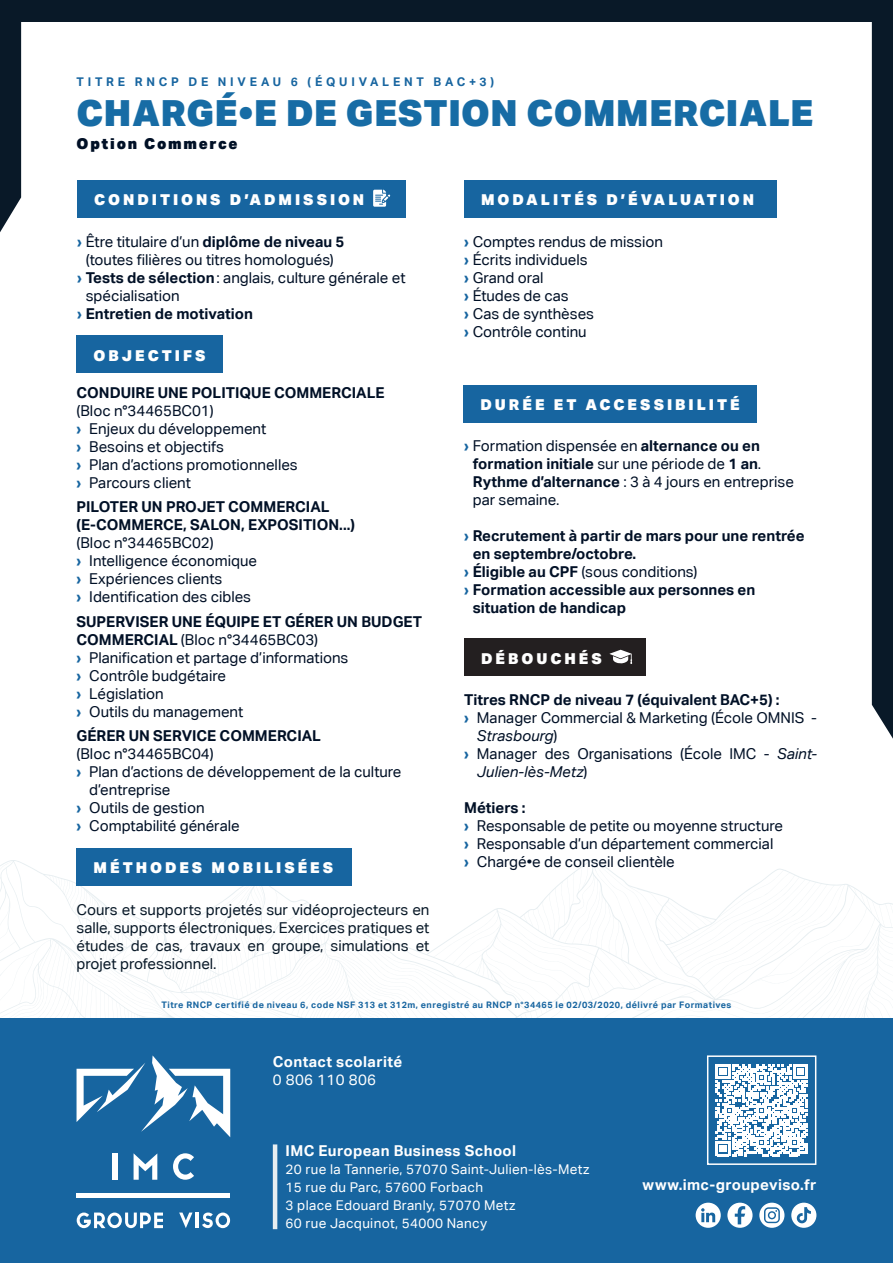
<style>
.page{position:relative;width:893px;height:1263px;background:#fff}
.page>*{position:absolute;margin:0;border:0;box-sizing:border-box;transform-origin:0 0}
.t1{font:900 36px "Aktiv Grotesk";letter-spacing:.02em;color:#176ca5}
.t2{font:15px/18px "Aktiv Grotesk";color:#001026}
.t3{font:700 15px/18px "Aktiv Grotesk";color:#001026}
.t4{font:15px/18px "Aktiv Grotesk";color:#091928;text-align:justify}
.t5{font:900 15px "Aktiv Grotesk";letter-spacing:.2em;color:#fff}
.t6{font:700 15px "Aktiv Grotesk";letter-spacing:.025em;color:#fff}
.t7{font:italic 15px "Aktiv Grotesk";color:#001026}
.t8{font:900 15px "Aktiv Grotesk";letter-spacing:.12em;color:#001026}
.t9{font:15px "Aktiv Grotesk";letter-spacing:.025em;color:#fff}
.t10{font:13.5px/18px "Aktiv Grotesk";letter-spacing:.025em;color:#fff}
.t11{font:700 12px "Aktiv Grotesk";letter-spacing:.315em;color:#1765a0}
.t12{font:700 9px "Aktiv Grotesk";letter-spacing:.05em;color:#1765a0}
.s1{font-weight:700;color:#1765a0}
.s2{font-weight:700}
.s3{color:#1765a0}
.s4{font-style:normal}
.s5{font-style:italic}
</style>
<div class="page">
<svg style="left:0;top:860px;width:398px;height:158px"></svg>
<svg style="left:6px;top:868px;width:29px;height:74px"></svg>
<svg style="left:444px;top:859px;width:449px;height:159px"></svg>
<svg style="left:841px;top:970px;width:36px;height:48px"></svg>
<svg style="left:398px;top:943px;width:120px;height:75px"></svg>
<div style="left:0;top:1018px;width:893px;height:245px;background:#1765a0"></div>
<svg style="left:0;top:21px;width:21px;height:211px;background:#1c2b39"></svg>
<div style="left:0;top:0;width:893px;height:21px;background:#091928"></div>
<div style="left:872px;top:21px;width:21px;height:718px;background:#091928"></div>
<svg style="left:716px;top:1064px;width:91px;height:92px"></svg>
<div style="left:707px;top:1055px;width:109px;height:110px;border:2px solid #fff"></div>
<svg style="left:727px;top:1203px;width:25px;height:25px"></svg>
<svg style="left:696px;top:1203px;width:25px;height:25px"></svg>
<div style="left:759px;top:1203px;width:25px;height:25px;background:#fff;border-radius:50%"></div>
<svg style="left:764px;top:1207px;width:16px;height:16px"></svg>
<div style="left:791px;top:1203px;width:25px;height:25px;background:#fff;border-radius:50%"></div>
<svg style="left:797px;top:1207px;width:14px;height:16px"></svg>
<div style="left:113px;top:1153px;width:5px;height:27px;background:#fff"></div>
<svg style="left:134px;top:1154px;width:23px;height:26px"></svg>
<svg style="left:173px;top:1153px;width:21px;height:27px"></svg>
<div style="left:77px;top:1193px;width:153px;height:5px;background:#fff"></div>
<svg style="left:76px;top:1055px;width:154px;height:82px"></svg>
<svg style="left:77px;top:1212px;width:86px;height:16px"></svg>
<svg style="left:179px;top:1212px;width:14px;height:16px"></svg>
<hr style="left:196px;top:1212px;width:3px;height:16px;background:#fff">
<svg style="left:202px;top:1212px;width:28px;height:16px"></svg>
<div style="left:463px;top:385px;width:294px;height:38px;background:#1765a0"></div>
<div style="left:77px;top:180px;width:328px;height:38px;background:#1765a0"></div>
<svg style="left:373px;top:190px;width:17px;height:17px"></svg>
<div style="left:77px;top:848px;width:275px;height:38px;background:#1765a0"></div>
<div style="left:464px;top:638px;width:182px;height:38px;background:#231f20"></div>
<svg style="left:610px;top:650px;width:22px;height:14px"></svg>
<hr style="left:273px;top:1144px;width:4px;height:85px;background:#e7eef1">
<div style="left:464px;top:180px;width:313px;height:38px;background:#1765a0"></div>
<div style="left:77px;top:336px;width:146px;height:37px;background:#1765a0"></div>
<p class="t11" style="left:77px;top:74px;width:419px">TITRE RNCP DE NIVEAU 6 (ÉQUIVALENT BAC+3)</p>
<h1 class="t1" style="left:77px;top:89px;width:738px">CHARGÉ•E DE GESTION COMMERCIALE</h1>
<p class="t8" style="left:77px;top:134px;width:163px">Option Commerce</p>
<p class="t5" style="left:94px;top:190px;width:272px">CONDITIONS D’ADMISSION</p>
<p class="t2" style="left:77px;top:232px;width:269px"><span class="s1">›</span> Être titulaire d’un <span class="s2">diplôme de niveau 5</span></p>
<p class="t2" style="left:86px;top:250px;width:250px">(toutes filières ou titres homologués)</p>
<p class="t2" style="left:77px;top:268px;width:330px"><span class="s1">›</span> <span class="s2">Tests de sélection</span>: anglais, culture générale et</p>
<p class="t2" style="left:86px;top:286px;width:95px">spécialisation</p>
<p class="t3" style="left:77px;top:304px;width:177px"><span class="s3">›</span> Entretien de motivation</p>
<p class="t5" style="left:94px;top:346px;width:114px">OBJECTIFS</p>
<p class="t3" style="left:77px;top:383px;width:309px">CONDUIRE UNE POLITIQUE COMMERCIALE</p>
<p class="t2" style="left:77px;top:401px;width:223px">(Bloc n°34465BC01)<br><span class="s1">›</span> Enjeux du développement<br><span class="s1">›</span> Besoins et objectifs<br><span class="s1">›</span> Plan d’actions promotionnelles <span class="s1">›</span> Parcours client</p>
<p class="t3" style="left:77px;top:498px;width:280px">PILOTER UN PROJET COMMERCIAL (E-COMMERCE, SALON, EXPOSITION...)</p>
<p class="t2" style="left:77px;top:534px;width:182px">(Bloc n°34465BC02)<br><span class="s1">›</span> Intelligence économique <span class="s1">›</span> Expériences clients<br><span class="s1">›</span> Identification des cibles</p>
<p class="t2" style="left:77px;top:612px;width:347px"><span class="s2">SUPERVISER UNE ÉQUIPE ET GÉRER UN BUDGET<br>COMMERCIAL</span> (Bloc n°34465BC03)<br><span class="s1">›</span> Planification et partage d’informations<br><span class="s1">›</span> Contrôle budgétaire<br><span class="s1">›</span> Législation<br><span class="s1">›</span> Outils du management</p>
<p class="t3" style="left:77px;top:726px;width:246px">GÉRER UN SERVICE COMMERCIAL</p>
<p class="t2" style="left:77px;top:745px;width:139px">(Bloc n°34465BC04)</p>
<p class="t2" style="left:77px;top:763px;width:326px"><span class="s1">›</span> Plan d’actions de développement de la culture</p>
<p class="t2" style="left:89px;top:781px;width:83px">d’entreprise</p>
<p class="t2" style="left:77px;top:799px;width:130px"><span class="s1">›</span> Outils de gestion</p>
<p class="t2" style="left:77px;top:817px;width:165px"><span class="s1">›</span> Comptabilité générale</p>
<p class="t5" style="left:94px;top:858px;width:241px">MÉTHODES MOBILISÉES</p>
<p class="t4" style="left:77px;top:900px;width:354px">Cours et supports projetés sur vidéoprojecteurs en salle, supports électroniques. Exercices pratiques et études de cas, travaux en groupe, simulations et projet professionnel.</p>
<p class="t5" style="left:481px;top:190px;width:274px">MODALITÉS D’ÉVALUATION</p>
<p class="t2" style="left:464px;top:232px;width:200px"><span class="s1">›</span> Comptes rendus de mission <span class="s1">›</span> Écrits individuels<br><span class="s1">›</span> Grand oral<br><span class="s1">›</span> Études de cas<br><span class="s1">›</span> Cas de synthèses<br><span class="s1">›</span> Contrôle continu</p>
<p class="t5" style="left:480px;top:395px;width:261px">DURÉE ET ACCESSIBILITÉ</p>
<p class="t2" style="left:473px;top:436px;width:323px;text-indent:-9px"><span class="s1">›</span> Formation dispensée en <span class="s2">alternance ou en formation initiale</span> sur une période de <span class="s2">1 an</span>.<br><span class="s2">Rythme d’alternance</span> : 3 à 4 jours en entreprise par semaine.</p>
<p class="t3" style="left:464px;top:526px;width:342px"><span class="s3">›</span> Recrutement à partir de mars pour une rentrée</p>
<p class="t3" style="left:473px;top:544px;width:165px">en septembre/octobre.</p>
<p class="t2" style="left:464px;top:562px;width:235px"><span class="s1">›</span> <span class="s2">Éligible au CPF</span> (sous conditions)</p>
<p class="t3" style="left:464px;top:580px;width:293px"><span class="s3">›</span> Formation accessible aux personnes en</p>
<p class="t3" style="left:473px;top:598px;width:155px">situation de handicap</p>
<p class="t5" style="left:481px;top:648px;width:122px">DÉBOUCHÉS</p>
<p class="t3" style="left:464px;top:690px;width:317px">Titres RNCP de niveau 7 (équivalent BAC+5) :</p>
<p class="t2" style="left:464px;top:708px;width:354px"><span class="s1">›</span> Manager Commercial &amp; Marketing (École OMNIS -</p>
<p class="t7" style="left:477px;top:727px;width:82px">Strasbourg<span class="s4">)</span></p>
<p class="t2" style="left:464px;top:744px;width:354px"><span class="s1">›</span> Manager des Organisations (École IMC - <span class="s5">Saint-</span></p>
<p class="t7" style="left:477px;top:763px;width:112px">Julien-lès-Metz<span class="s4">)</span></p>
<p class="t2" style="left:464px;top:798px;width:320px"><span class="s2">Métiers :<br></span><span class="s1">›</span> Responsable de petite ou moyenne structure <span class="s1">›</span> Responsable d’un département commercial<br><span class="s1">›</span> Chargé•e de conseil clientèle</p>
<p class="t12" style="left:162px;top:999px;width:571px">Titre RNCP certifié de niveau 6, code NSF 313 et 312m, enregistré au RNCP n°34465 le 02/03/2020, délivré par Formatives</p>
<p class="t6" style="left:273px;top:1052px;width:131px">Contact scolarité</p>
<p class="t9" style="left:273px;top:1071px;width:105px">0 806 110 806</p>
<p class="t6" style="left:286px;top:1141px;width:232px">IMC European Business School</p>
<p class="t10" style="left:286px;top:1160px;width:305px">20 rue la Tannerie, 57070 Saint-Julien-lès-Metz 15 rue du Parc, 57600 Forbach<br>3 place Edouard Branly, 57070 Metz<br>60 rue Jacquinot, 54000 Nancy</p>
<p class="t6" style="left:643px;top:1175px;width:175px">www.imc-groupeviso.fr</p>
</div>
